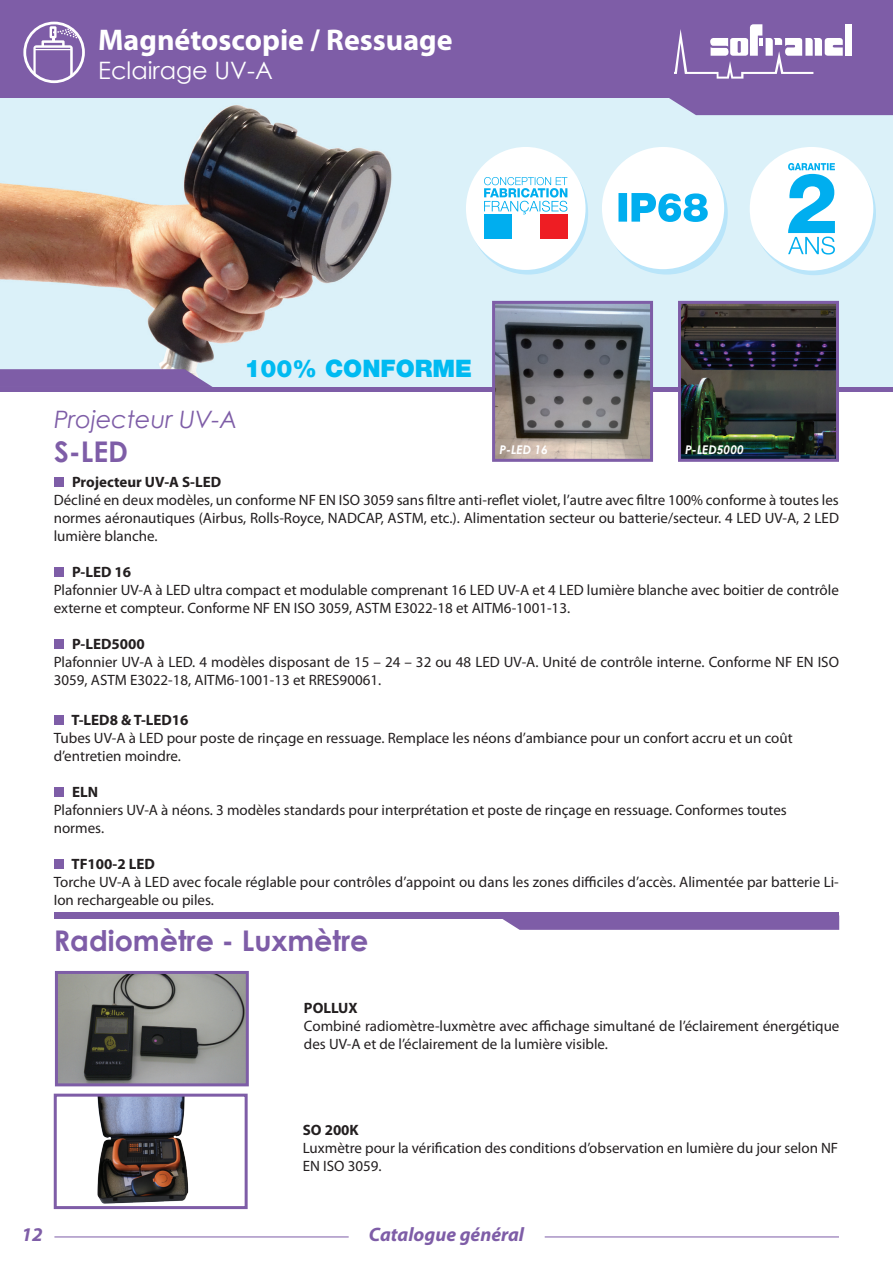
<style>
.page{position:relative;width:893px;height:1263px;background:#fff}
.page>*{position:absolute;margin:0;border:0;box-sizing:border-box;transform-origin:0 0}
.t1{font:700 30px "Myriad Pro";color:#fff}
.t2{font:700 28.5px "Century Gothic";color:#7e5da7}
.t3{font:italic 24px "Century Gothic";color:#7e5da7}
.t4{font:24px "Century Gothic";color:#fff}
.t5{font:900 24px "Helvetica Neue LT Com";color:#00baf1}
.t6{font:italic 700 19.5px "Myriad Pro";color:#7e5da7}
.t7{font:15px/18px "Myriad Pro";color:#231f20}
.t8{font:700 15px "Myriad Pro";color:#231f20}
.t9{font:italic 700 12px "Century Gothic";color:#fff}
</style>
<div class="page">
<div style="left:0;top:0;width:893px;height:101px;background:#7e5da7"></div>
<div style="left:845px;top:24px;width:7px;height:32px;background:#fff"></div>
<svg style="left:674px;top:24px;width:169px;height:55px"></svg>
<div style="left:54px;top:477px;width:10px;height:10px;background:#7e5da7"></div>
<div style="left:54px;top:567px;width:10px;height:10px;background:#7e5da7"></div>
<div style="left:54px;top:639px;width:10px;height:10px;background:#7e5da7"></div>
<div style="left:54px;top:715px;width:10px;height:10px;background:#7e5da7"></div>
<div style="left:54px;top:787px;width:10px;height:10px;background:#7e5da7"></div>
<div style="left:54px;top:859px;width:10px;height:10px;background:#7e5da7"></div>
<img style="left:59px;top:975px;width:186px;height:107px">
<div style="left:55px;top:971px;width:194px;height:115px;border:3px solid #7e5da7"></div>
<img style="left:97px;top:1098px;width:92px;height:106px">
<div style="left:54px;top:1094px;width:194px;height:115px;border:3px solid #7e5da7"></div>
<div style="left:54px;top:912px;width:785px;height:7px;background:#7e5da7"></div>
<svg style="left:502px;top:919px;width:337px;height:11px;background:#8363aa"></svg>
<hr style="left:54px;top:1236px;width:295px;height:1px;background:#7e5da7">
<hr style="left:545px;top:1236px;width:294px;height:1px;background:#7e5da7">
<div style="left:0;top:385px;width:893px;height:6px;background:#7e5da7"></div>
<img style="left:268px;top:99px;width:341px;height:288px">
<img style="left:496px;top:305px;width:153px;height:153px">
<div style="left:492px;top:301px;width:161px;height:161px;border:3px solid #7e5da7"></div>
<img style="left:682px;top:387px;width:153px;height:71px">
<div style="left:678px;top:301px;width:161px;height:161px;border:3px solid #7e5da7"></div>
<img style="left:0;top:98px;width:268px;height:289px">
<div style="left:466px;top:147px;width:120px;height:123px;background:#fff;border-radius:50%"></div>
<svg style="left:376px;top:98px;width:191px;height:290px;background:#cadbe4"></svg>
<svg style="left:609px;top:98px;width:284px;height:289px"></svg>
<div style="left:23px;top:22px;width:62px;height:61px;border:3px solid #fff;border-radius:50%"></div>
<svg style="left:33px;top:26px;width:44px;height:51px"></svg>
<h1 class="t1" style="left:98px;top:20px;width:356px">Magnétoscopie / Ressuage</h1>
<h3 class="t4" style="left:98px;top:53px;width:176px">Eclairage UV-A</h3>
<h3 class="t5" style="left:244px;top:354px;width:229px">100% CONFORME</h3>
<h3 class="t3" style="left:54px;top:402px;width:185px">Projecteur UV-A</h3>
<h2 class="t2" style="left:54px;top:430px;width:72px">S-LED</h2>
<p class="t8" style="left:72px;top:472px;width:151px">Projecteur UV-A S-LED</p>
<p class="t7" style="left:54px;top:491px;width:787px;text-align:justify">Décliné en deux modèles, un conforme NF EN ISO 3059 sans filtre anti-reflet violet, l’autre avec filtre 100% conforme à toutes les normes aéronautiques (Airbus, Rolls-Royce, NADCAP, ASTM, etc.). Alimentation secteur ou batterie/secteur. 4 LED UV-A, 2 LED lumière blanche.</p>
<p class="t8" style="left:72px;top:562px;width:61px">P-LED 16</p>
<p class="t7" style="left:54px;top:581px;width:787px">Plafonnier UV-A à LED ultra compact et modulable comprenant 16 LED UV-A et 4 LED lumière blanche avec boitier de contrôle externe et compteur. Conforme NF EN ISO 3059, ASTM E3022-18 et AITM6-1001-13.</p>
<p class="t8" style="left:72px;top:634px;width:74px">P-LED5000</p>
<p class="t7" style="left:54px;top:653px;width:787px">Plafonnier UV-A à LED. 4 modèles disposant de 15 – 24 – 32 ou 48 LED UV-A. Unité de contrôle interne. Conforme NF EN ISO<br>3059, ASTM E3022-18, AITM6-1001-13 et RRES90061.</p>
<p class="t8" style="left:71px;top:710px;width:119px">T-LED8 &amp; T-LED16</p>
<p class="t7" style="left:54px;top:728px;width:740px">Tubes UV-A à LED pour poste de rinçage en ressuage. Remplace les néons d’ambiance pour un confort accru et un coût d’entretien moindre.</p>
<p class="t8" style="left:72px;top:782px;width:28px">ELN</p>
<p class="t7" style="left:54px;top:800px;width:735px">Plafonniers UV-A à néons. 3 modèles standards pour interprétation et poste de rinçage en ressuage. Conformes toutes normes.</p>
<p class="t8" style="left:71px;top:854px;width:85px">TF100-2 LED</p>
<p class="t7" style="left:54px;top:872px;width:787px">Torche UV-A à LED avec focale réglable pour contrôles d’appoint ou dans les zones difficiles d’accès. Alimentée par batterie Li-<br>Ion rechargeable ou piles.</p>
<p class="t9" style="left:499px;top:440px;width:50px">P-LED 16</p>
<p class="t9" style="left:685px;top:440px;width:60px">P-LED5000</p>
<h2 class="t2" style="left:54px;top:919px;width:316px">Radiomètre - Luxmètre</h2>
<p class="t8" style="left:304px;top:998px;width:55px">POLLUX</p>
<p class="t7" style="left:304px;top:1016px;width:537px">Combiné radiomètre-luxmètre avec affichage simultané de l’éclairement énergétique des UV-A et de l’éclairement de la lumière visible.</p>
<h3 class="t6" style="left:22px;top:1222px;width:23px">12</h3>
<p class="t8" style="left:303px;top:1120px;width:58px">SO 200K</p>
<p class="t7" style="left:303px;top:1139px;width:537px">Luxmètre pour la vérification des conditions d’observation en lumière du jour selon NF<br>EN ISO 3059.</p>
<h3 class="t6" style="left:369px;top:1222px;width:157px">Catalogue général</h3>
</div>
